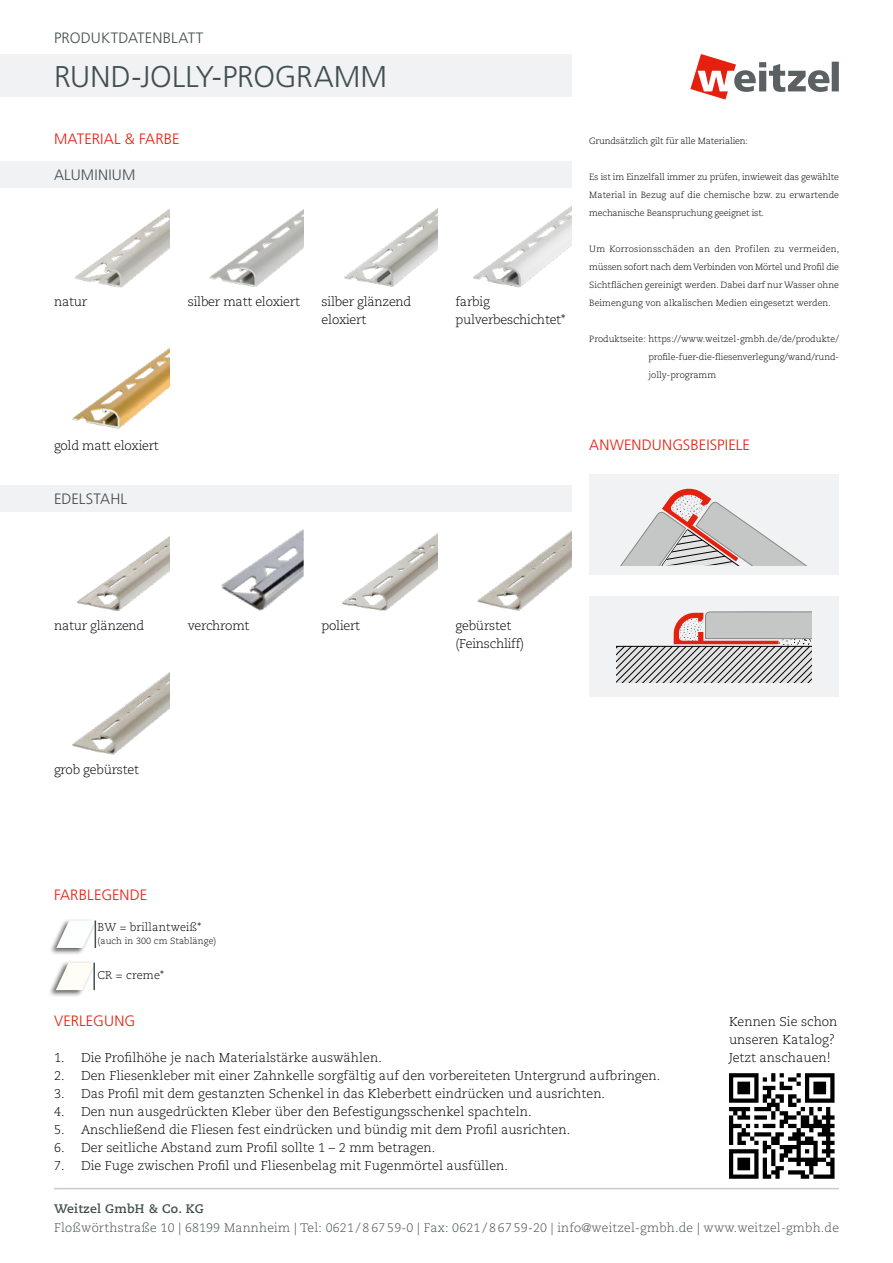
<style>
.page{position:relative;width:893px;height:1263px;background:#fff}
.page>*{position:absolute;margin:0;border:0;box-sizing:border-box;transform-origin:0 0}
.t1{font:300 30px "Frutiger";color:#434f4f}
.t2{font:300 15px "Frutiger";letter-spacing:.01em;color:#e4200e}
.t3{font:300 15px "Frutiger";letter-spacing:.015em;color:#434f4f}
.t4{font:300 12.75px/18px "Caecilia";color:#000}
.t5{font:300 12.75px/18px "Caecilia";letter-spacing:-.02em;color:#000}
.t6{font:300 12.75px "Caecilia";letter-spacing:-.025em;color:#000}
.t7{font:300 12.3px "Caecilia";letter-spacing:.015em;color:#434f4f}
.t8{font:700 12.3px "Caecilia";letter-spacing:.02em;color:#434f4f}
.t9{font:300 11.25px "Caecilia";letter-spacing:.01em;color:#000}
.t10{font:300 9px/18px "Caecilia CE";letter-spacing:-.01em;color:#000;text-align:justify}
.t11{font:300 9px "Caecilia";letter-spacing:.01em;color:#000}
</style>
<div class="page">
<svg style="left:690px;top:54px;width:149px;height:46px"></svg>
<div style="left:0;top:54px;width:571px;height:43px;background:#f0f2f3"></div>
<div style="left:589px;top:474px;width:250px;height:101px;background:#f0f2f3"></div>
<svg style="left:620px;top:488px;width:187px;height:78px"></svg>
<div style="left:589px;top:596px;width:250px;height:101px;background:#f0f2f3"></div>
<svg style="left:617px;top:611px;width:195px;height:72px"></svg>
<hr style="left:54px;top:1188px;width:785px;height:1px;background:#c6cdce">
<div style="left:0;top:162px;width:571px;height:26px;background:#f0f2f3"></div>
<div style="left:0;top:486px;width:571px;height:26px;background:#f0f2f3"></div>
<img style="left:74px;top:208px;width:96px;height:80px">
<img style="left:473px;top:206px;width:98px;height:82px">
<img style="left:72px;top:347px;width:98px;height:82px">
<img style="left:209px;top:209px;width:95px;height:78px">
<img style="left:344px;top:209px;width:93px;height:78px">
<img style="left:77px;top:536px;width:93px;height:76px">
<img style="left:221px;top:529px;width:83px;height:82px">
<img style="left:342px;top:534px;width:95px;height:77px">
<img style="left:477px;top:531px;width:94px;height:80px">
<img style="left:72px;top:672px;width:98px;height:83px">
<svg style="left:729px;top:1073px;width:105px;height:106px"></svg>
<div style="left:49px;top:918px;width:47px;height:37px;background:#000;opacity:.6"></div>
<svg style="left:56px;top:920px;width:40px;height:28px"></svg>
<div style="left:48px;top:960px;width:48px;height:37px;background:#000;opacity:.6"></div>
<svg style="left:56px;top:963px;width:37px;height:27px"></svg>
<hr style="left:93px;top:963px;width:2px;height:27px;background:#434f4f">
<p class="t3" style="left:54px;top:29px;width:151px">PRODUKTDATENBLATT</p>
<h1 class="t1" style="left:54px;top:59px;width:334px">RUND-JOLLY-PROGRAMM</h1>
<p class="t2" style="left:54px;top:130px;width:127px">MATERIAL &amp; FARBE</p>
<p class="t3" style="left:54px;top:166px;width:83px">ALUMINIUM</p>
<p class="t4" style="left:54px;top:293px;width:35px">natur</p>
<p class="t5" style="left:455px;top:293px;width:111px">farbig pulverbeschichtet*</p>
<p class="t5" style="left:188px;top:293px;width:114px">silber matt eloxiert</p>
<p class="t5" style="left:322px;top:293px;width:91px">silber glänzend eloxiert</p>
<p class="t5" style="left:54px;top:437px;width:106px">gold matt eloxiert</p>
<p class="t3" style="left:54px;top:490px;width:75px">EDELSTAHL</p>
<p class="t10" style="left:589px;top:132px;width:160px">Grundsätzlich gilt für alle Materialien:</p>
<p class="t10" style="left:589px;top:168px;width:251px">Es ist im Einzelfall immer zu prüfen, inwieweit das gewählte Material in Bezug auf die chemische bzw. zu erwartende mechanische Beanspruchung geeignet ist.</p>
<p class="t10" style="left:589px;top:240px;width:251px">Um Korrosionsschäden an den Profilen zu vermeiden, müssen sofort nach dem Verbinden von Mörtel und Profil die Sichtflächen gereinigt werden. Dabei darf nur Wasser ohne Beimengung von alkalischen Medien eingesetzt werden.</p>
<p class="t10" style="left:648px;top:330px;width:192px;text-indent:-59px">Produktseite: https://www.weitzel-gmbh.de/de/produkte/ profile-fuer-die-fliesenverlegung/wand/rund&shy;jolly-programm</p>
<p class="t2" style="left:589px;top:436px;width:162px">ANWENDUNGSBEISPIELE</p>
<p class="t5" style="left:54px;top:617px;width:92px">natur glänzend</p>
<p class="t6" style="left:188px;top:618px;width:63px">verchromt</p>
<p class="t5" style="left:322px;top:617px;width:40px">poliert</p>
<p class="t5" style="left:455px;top:617px;width:70px">gebürstet (Feinschliff)</p>
<p class="t5" style="left:54px;top:761px;width:87px">grob gebürstet</p>
<p class="t2" style="left:54px;top:886px;width:95px">FARBLEGENDE</p>
<p class="t9" style="left:97px;top:920px;width:105px">BW = brillantweiß*</p>
<p class="t11" style="left:97px;top:935px;width:120px">(auch in 300 cm Stablänge)</p>
<p class="t9" style="left:97px;top:969px;width:68px">CR = creme*</p>
<p class="t2" style="left:54px;top:1012px;width:83px">VERLEGUNG</p>
<p class="t4" style="left:54px;top:1049px;width:329px">1. Die Profilhöhe je nach Materialstärke auswählen.</p>
<p class="t4" style="left:54px;top:1067px;width:608px">2. Den Fliesenkleber mit einer Zahnkelle sorgfältig auf den vorbereiteten Untergrund aufbringen.</p>
<p class="t4" style="left:54px;top:1085px;width:553px">3. Das Profil mit dem gestanzten Schenkel in das Kleberbett eindrücken und ausrichten.</p>
<p class="t4" style="left:54px;top:1103px;width:479px">4. Den nun ausgedrückten Kleber über den Befestigungsschenkel spachteln.</p>
<p class="t4" style="left:54px;top:1121px;width:518px">5. Anschließend die Fliesen fest eindrücken und bündig mit dem Profil ausrichten.</p>
<p class="t4" style="left:54px;top:1139px;width:383px">6. Der seitliche Abstand zum Profil sollte 1 – 2 mm betragen.</p>
<p class="t4" style="left:54px;top:1157px;width:455px">7. Die Fuge zwischen Profil und Fliesenbelag mit Fugenmörtel ausfüllen.</p>
<p class="t4" style="left:729px;top:1013px;width:110px">Kennen Sie schon unseren Katalog?<br>Jetzt anschauen!</p>
<p class="t8" style="left:54px;top:1201px;width:151px">Weitzel GmbH &amp; Co. KG</p>
<p class="t7" style="left:54px;top:1221px;width:786px">Floßwörthstraße 10 | 68199 Mannheim | Tel: 0621 / 8 67 59-0 | Fax: 0621 / 8 67 59-20 | info@weitzel-gmbh.de | www.weitzel-gmbh.de</p>
</div>
